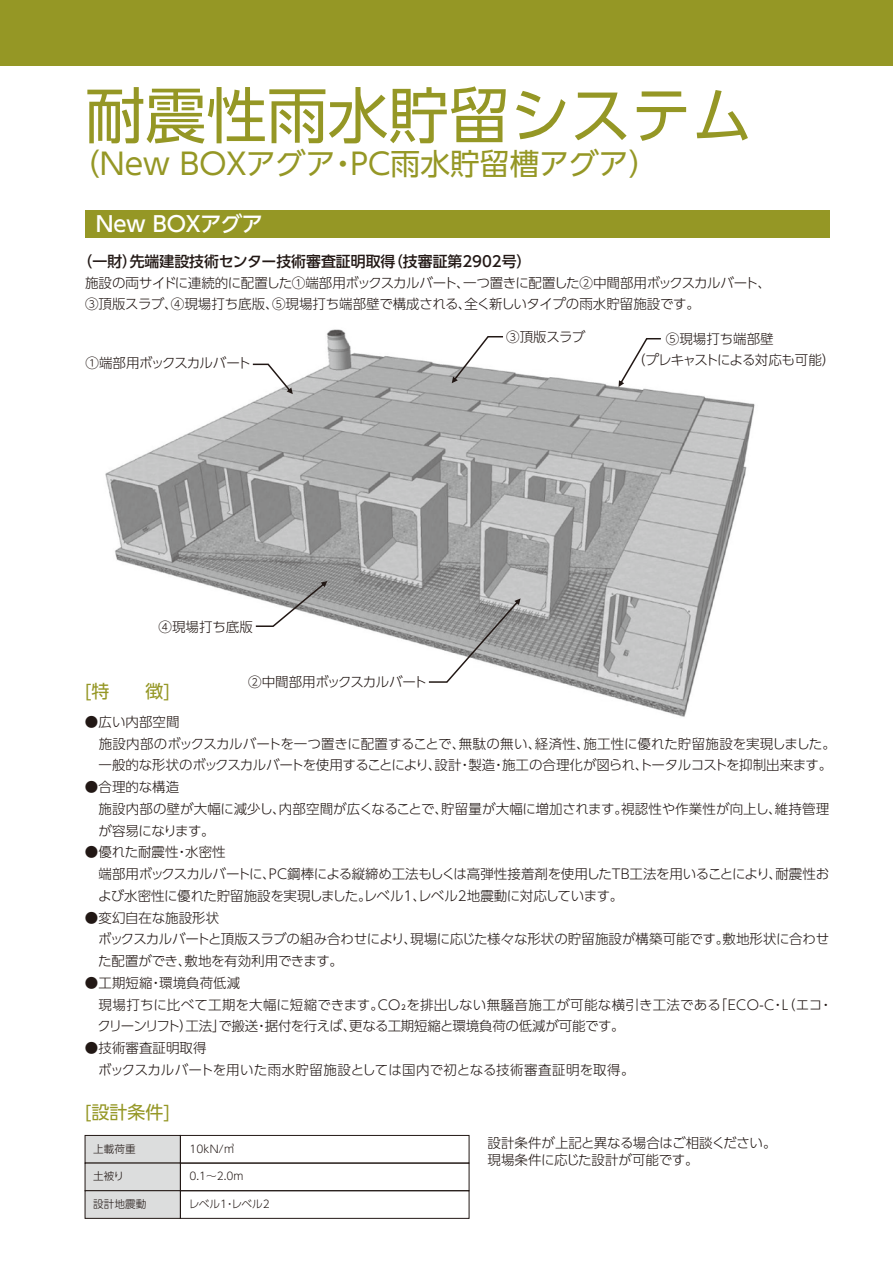
<style>
.page{position:relative;width:893px;height:1263px;background:#fff}
.page>*{position:absolute;margin:0;border:0;box-sizing:border-box;transform-origin:0 0}
.t1{font:60.75px "UD Shin Go Pro";color:#959725}
.t2{font:29.7px "UD Shin Go Pro";color:#959725}
.t3{font:500 21.3px "UD Shin Go Pro";color:#fff}
.t4{font:18px "UD Shin Go Pro";color:#959725}
.t5{font:500 14.85px "UD Shin Go Pro";color:#221815}
.t6{font:300 13.5px/21.8px "UD Shin Go Pro";letter-spacing:-.01em;color:#221815}
.t7{font:300 13.5px "UD Shin Go Pro";letter-spacing:.01em;color:#221815}
.t8{font:300 13.5px "UD Shin Go Pro";letter-spacing:-.03em;color:#221815}
.t9{font:300 13.5px "UD Shin Go Pro";letter-spacing:-.035em;color:#221815}
.t10{font:300 13.5px "UD Shin Go Pro";letter-spacing:-.045em;color:#221815}
.t11{font:300 10.65px "UD Shin Go Pro";color:#221815}
</style>
<div class="page">
<div style="left:0;top:0;width:893px;height:66px;background:#959725"></div>
<div style="left:85px;top:1135px;width:96px;height:28px;background:#dcdddd;border:1px solid #221815"></div>
<div style="left:180px;top:1135px;width:289px;height:28px;border:1px solid #221815"></div>
<div style="left:85px;top:1163px;width:96px;height:28px;background:#dcdddd"></div>
<div style="left:180px;top:1163px;width:289px;height:28px;border:1px solid #221815"></div>
<div style="left:85px;top:1190px;width:96px;height:28px;background:#dcdddd;border:1px solid #221815"></div>
<div style="left:180px;top:1190px;width:289px;height:28px;border:1px solid #221815"></div>
<img style="left:105px;top:329px;width:650px;height:388px">
<div style="left:85px;top:210px;width:744px;height:28px;background:#959725"></div>
<svg style="left:253px;top:364px;width:40px;height:30px"></svg>
<svg style="left:429px;top:598px;width:92px;height:85px"></svg>
<svg style="left:452px;top:336px;width:51px;height:47px"></svg>
<svg style="left:256px;top:581px;width:71px;height:46px"></svg>
<svg style="left:618px;top:338px;width:43px;height:49px"></svg>
<h1 class="t1" style="left:85px;top:66px;width:669px">耐震性雨水貯留システム</h1>
<h2 class="t2" style="left:70px;top:139px;width:590px">（New BOXアグア・PC雨水貯留槽アグア）</h2>
<h3 class="t3" style="left:96px;top:207px;width:169px">New BOXアグア</h3>
<p class="t5" style="left:78px;top:249px;width:455px">（一財）先端建設技術センター技術審査証明取得（技審証第2902号）</p>
<p class="t6" style="left:85px;top:272px;width:687px;line-height:20.7px">施設の両サイドに連続的に配置した①端部用ボックスカルバート、一つ置きに配置した②中間部用ボックスカルバート、<br>③頂版スラブ、④現場打ち底版、⑤現場打ち端部壁で構成される、全く新しいタイプの雨水貯留施設です。</p>
<p class="t9" style="left:86px;top:352px;width:167px">①端部用ボックスカルバート</p>
<p class="t6" style="left:506px;top:325px;width:81px">③頂版スラブ</p>
<p class="t6" style="left:632px;top:328px;width:205px;line-height:20.7px;text-indent:7px">　　⑤現場打ち端部壁<br>（プレキャストによる対応も可能）</p>
<p class="t6" style="left:159px;top:615px;width:96px">④現場打ち底版</p>
<h3 class="t4" style="left:85px;top:677px;width:87px">[特　　徴]</h3>
<p class="t8" style="left:248px;top:671px;width:180px">②中間部用ボックスカルバート</p>
<p class="t6" style="left:99px;top:710px;width:739px;text-indent:-14px">●広い内部空間<br>施設内部のボックスカルバートを一つ置きに配置することで、無駄の無い、経済性、施工性に優れた貯留施設を実現しました。一般的な形状のボックスカルバートを使用することにより、設計・製造・施工の合理化が図られ、トータルコストを抑制出来ます。</p>
<p class="t6" style="left:85px;top:776px;width:96px">●合理的な構造</p>
<p class="t7" style="left:85px;top:798px;width:746px">　施設内部の壁が大幅に減少し、内部空間が広くなることで、貯留量が大幅に増加されます。視認性や作業性が向上し、維持管理</p>
<p class="t10" style="left:99px;top:820px;width:118px">が容易になります。</p>
<p class="t6" style="left:85px;top:841px;width:142px">●優れた耐震性・水密性</p>
<p class="t6" style="left:85px;top:863px;width:746px">　端部用ボックスカルバートに、PC鋼棒による縦締め工法もしくは高弾性接着剤を使用したTB工法を用いることにより、耐震性お</p>
<p class="t6" style="left:98px;top:884px;width:527px">よび水密性に優れた貯留施設を実現しました。レベル1、レベル2地震動に対応しています。</p>
<p class="t6" style="left:85px;top:906px;width:136px">●変幻自在な施設形状</p>
<p class="t6" style="left:85px;top:928px;width:746px">　ボックスカルバートと頂版スラブの組み合わせにより、現場に応じた様々な形状の貯留施設が構築可能です。敷地形状に合わせ</p>
<p class="t6" style="left:98px;top:950px;width:246px">た配置ができ、敷地を有効利用できます。</p>
<p class="t6" style="left:98px;top:971px;width:736px;text-indent:-13px">●工期短縮・環境負荷低減<br>現場打ちに比べて工期を大幅に短縮できます。CO₂を排出しない無騒音施工が可能な横引き工法である「ECO-C・L（エコ・クリーンリフト）工法」で搬送・据付を行えば、更なる工期短縮と環境負荷の低減が可能です。</p>
<p class="t6" style="left:98px;top:1037px;width:538px;text-indent:-13px">●技術審査証明取得<br>ボックスカルバートを用いた雨水貯留施設としては国内で初となる技術審査証明を取得。</p>
<h3 class="t4" style="left:85px;top:1098px;width:87px">[設計条件]</h3>
<p class="t11" style="left:93px;top:1140px;width:44px">上載荷重</p>
<p class="t11" style="left:189px;top:1140px;width:46px">10kN/㎥</p>
<p class="t11" style="left:189px;top:1167px;width:55px">0.1～2.0m</p>
<p class="t11" style="left:189px;top:1195px;width:83px">レベル1・レベル2</p>
<p class="t11" style="left:93px;top:1167px;width:32px">土被り</p>
<p class="t11" style="left:93px;top:1195px;width:55px">設計地震動</p>
<p class="t6" style="left:488px;top:1134px;width:290px;line-height:17px">設計条件が上記と異なる場合はご相談ください。現場条件に応じた設計が可能です。</p>
</div>
